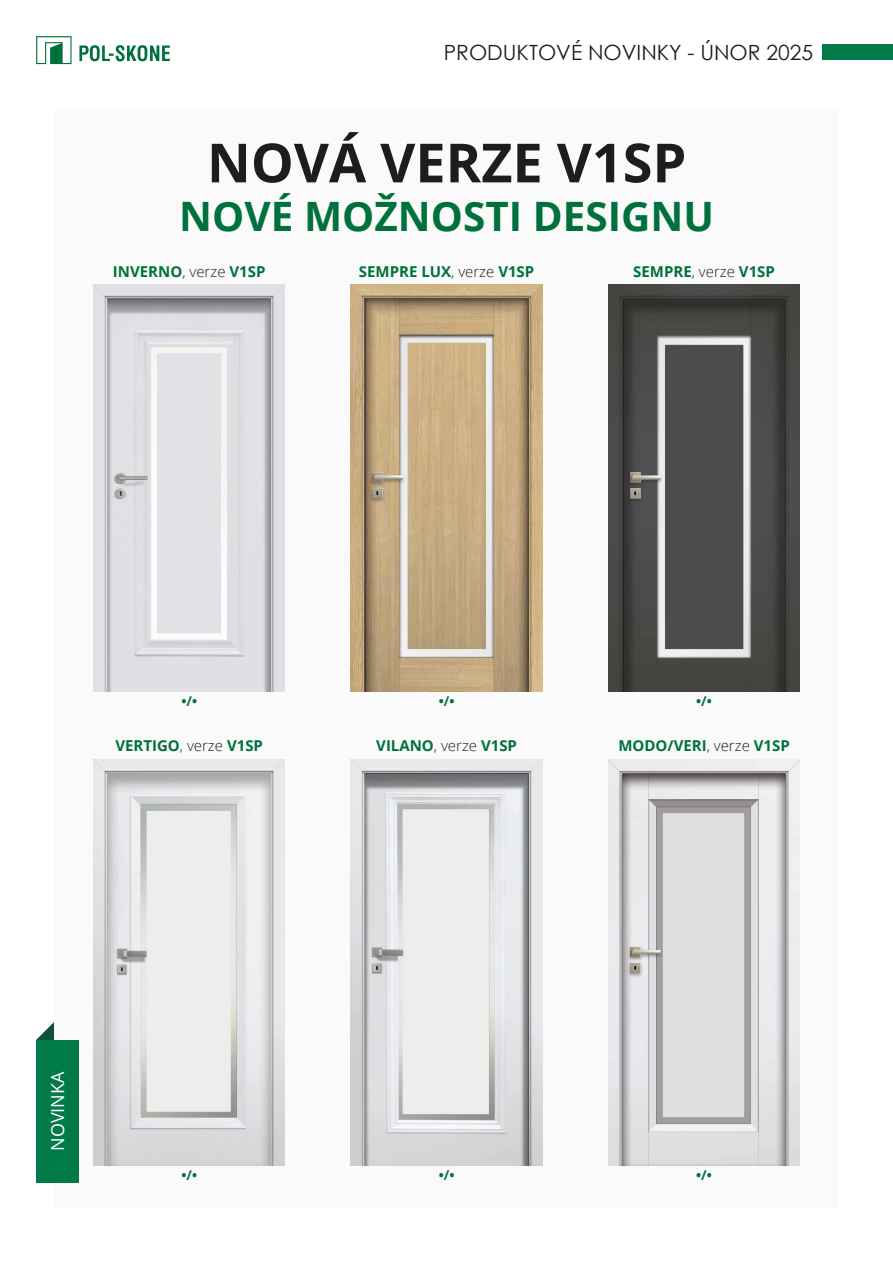
<style>
.page{position:relative;width:893px;height:1263px;background:#fff}
.page>*{position:absolute;margin:0;border:0;box-sizing:border-box;transform-origin:0 0}
.t1{font:700 54px "Open Sans";color:#1d1d1b}
.t2{font:700 40.5px "Open Sans";color:#00713c}
.t3{font:21px "Century Gothic";color:#1d1d1b}
.t4{font:18px "Open Sans";color:#fff}
.t5{font:700 15px "Open Sans";color:#00713c}
.t6{font:700 13.5px "Open Sans";color:#00713c}
.s1{font-weight:300;color:#1d1d1b}
</style>
<div class="page">
<svg style="left:36px;top:1022px;width:18px;height:18px"></svg>
<div style="left:54px;top:110px;width:785px;height:1099px;background:#fafafa"></div>
<img style="left:608px;top:759px;width:192px;height:406px">
<img style="left:94px;top:759px;width:191px;height:406px">
<img style="left:351px;top:759px;width:191px;height:406px">
<div style="left:823px;top:44px;width:70px;height:16px;background:#007b48"></div>
<img style="left:351px;top:285px;width:191px;height:406px">
<img style="left:608px;top:285px;width:192px;height:406px">
<img style="left:94px;top:285px;width:191px;height:406px">
<div style="left:36px;top:1040px;width:42px;height:142px;background:#007b48"></div>
<svg style="left:36px;top:36px;width:36px;height:28px"></svg>
<svg style="left:79px;top:45px;width:91px;height:17px"></svg>
<p class="t3" style="left:444px;top:38px;width:371px">PRODUKTOVÉ NOVINKY - ÚNOR 2025</p>
<p class="t1" style="left:207px;top:125px;width:481px">NOVÁ VERZE V1SP</p>
<p class="t2" style="left:179px;top:188px;width:536px">NOVÉ MOŽNOSTI DESIGNU</p>
<p class="t5" style="left:113px;top:261px;width:154px">INVERNO<span class="s1">, verze</span> V1SP</p>
<p class="t5" style="left:359px;top:261px;width:177px">SEMPRE LUX<span class="s1">, verze</span> V1SP</p>
<p class="t5" style="left:633px;top:261px;width:143px">SEMPRE<span class="s1">, verze</span> V1SP</p>
<p class="t6" style="left:181px;top:691px;width:17px">•/•</p>
<p class="t6" style="left:439px;top:691px;width:17px">•/•</p>
<p class="t6" style="left:696px;top:691px;width:17px">•/•</p>
<p class="t5" style="left:115px;top:735px;width:149px">VERTIGO<span class="s1">, verze</span> V1SP</p>
<p class="t5" style="left:376px;top:735px;width:142px">VILANO<span class="s1">, verze</span> V1SP</p>
<p class="t5" style="left:618px;top:735px;width:173px">MODO/VERI<span class="s1">, verze</span> V1SP</p>
<p class="t4" style="left:45px;top:1151px;width:81px;rotate:-90deg">NOVINKA</p>
<p class="t6" style="left:181px;top:1165px;width:17px">•/•</p>
<p class="t6" style="left:439px;top:1165px;width:17px">•/•</p>
<p class="t6" style="left:696px;top:1165px;width:17px">•/•</p>
</div>
